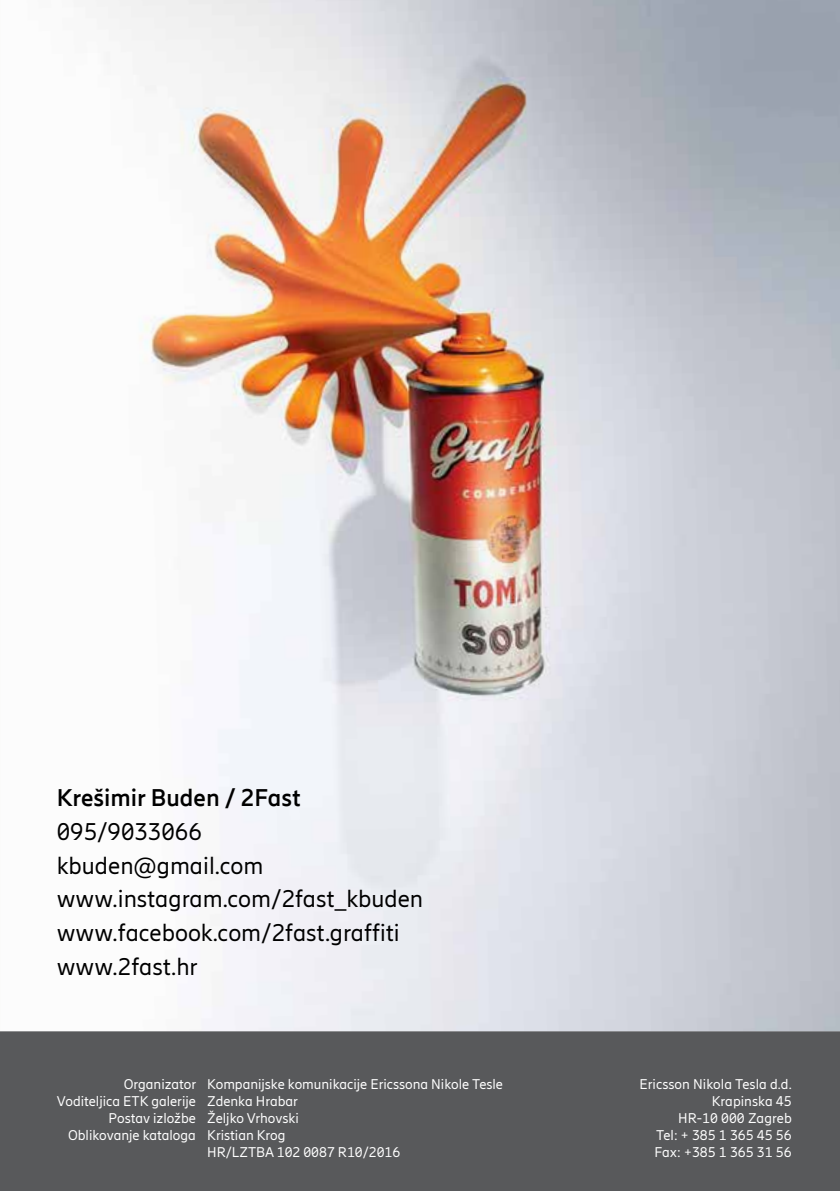
<style>
.page{position:relative;width:840px;height:1191px;background:#fff}
.page>*{position:absolute;margin:0;border:0;box-sizing:border-box;transform-origin:0 0}
.t1{font:24px/33.6px "Ericsson Hilda";color:#000}
.t2{font:700 24px "Ericsson Hilda";color:#000}
.t3{font:14px "Ericsson Hilda";color:#fff}
</style>
<div class="page">
<img style="left:95px;top:0;width:744px;height:1031px">
<div style="left:0;top:1031px;width:839px;height:160px;background:#58595b"></div>
<h1 class="t2" style="left:57px;top:784px;width:245px">Krešimir Buden / 2Fast</h1>
<h1 class="t1" style="left:57px;top:815px;width:368px">095/9033066<br>kbuden@gmail.com www.instagram.com/2fast_kbuden www.facebook.com/2fast.graffiti www.2fast.hr</h1>
<p class="t3" style="left:124px;top:1075px;width:380px">Organizator Kompanijske komunikacije Ericssona Nikole Tesle</p>
<p class="t3" style="left:639px;top:1075px;width:154px">Ericsson Nikola Tesla d.d.</p>
<p class="t3" style="left:57px;top:1092px;width:242px">Voditeljica ETK galerije Zdenka Hrabar</p>
<p class="t3" style="left:711px;top:1092px;width:81px">Krapinska 45</p>
<p class="t3" style="left:108px;top:1109px;width:192px">Postav izložbe Željko Vrhovski</p>
<p class="t3" style="left:677px;top:1109px;width:115px">HR-10 000 Zagreb</p>
<p class="t3" style="left:68px;top:1126px;width:219px">Oblikovanje kataloga Kristian Krog</p>
<p class="t3" style="left:655px;top:1126px;width:137px">Tel: + 385 1 365 45 56</p>
<p class="t3" style="left:207px;top:1143px;width:194px">HR/LZTBA 102 0087 R10/2016</p>
<p class="t3" style="left:654px;top:1143px;width:139px">Fax: +385 1 365 31 56</p>
</div>
